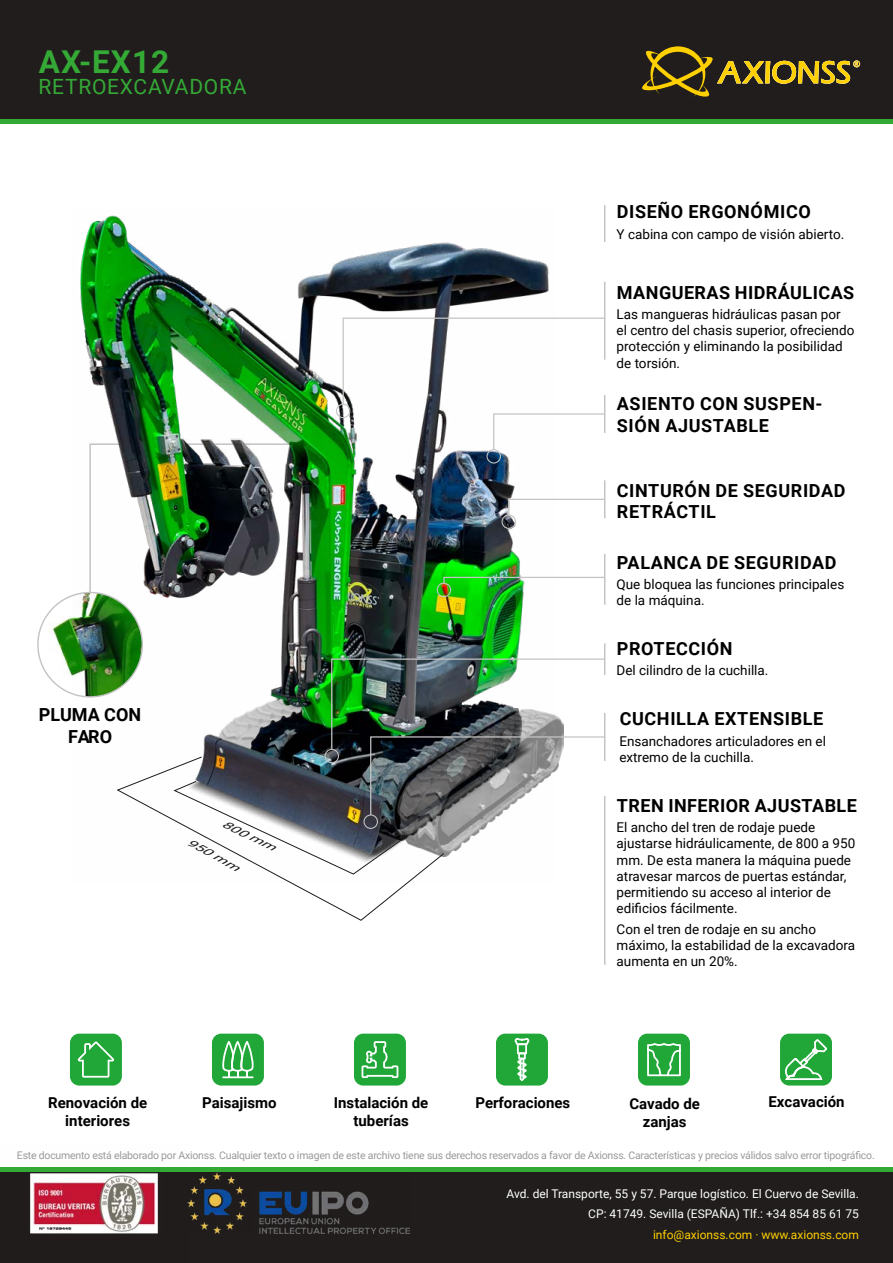
<style>
.page{position:relative;width:893px;height:1263px;background:#fff}
.page>*{position:absolute;margin:0;border:0;box-sizing:border-box;transform-origin:0 0}
.Sección{font:700 31.5px "Roboto";letter-spacing:.035em;color:#35a936}
.Sección-2{font:21px "Roboto";letter-spacing:.035em;color:#35a936}
.Titulo_parrafo{font:700 18px/21.6px "Roboto";letter-spacing:.035em;color:#000}
.Titulo_parrafo-2{font:700 18px/21.6px "Roboto";color:#000;text-align:center}
.t1{font:700 15px/18px "Roboto";color:#000;text-align:center}
.cuerpo{font:13.5px/16.2px "Roboto";color:#000}
.t2{font:12px/20.7px "Roboto";color:#fff;text-align:right}
.t3{font:12px "Roboto";color:#ffd000}
.cuerpo-2{font:10.5px "Roboto";letter-spacing:-.02em;color:#999}
.t4{font:italic 10.2px "Roboto";color:#1c1c1c;scale:1.53 1}
</style>
<div class="page">
<div style="left:0;top:1169px;width:893px;height:94px;background:#201d1c"></div>
<hr style="left:0;top:0;width:1px;height:123px;background:#201d1c">
<div style="left:1px;top:0;width:892px;height:123px;background:#201d1c"></div>
<img style="left:187px;top:1172px;width:222px;height:61px">
<img style="left:0;top:1171px;width:187px;height:63px">
<svg style="left:642px;top:46px;width:218px;height:51px"></svg>
<div style="left:70px;top:1033px;width:52px;height:52px;background:#21a638;border-radius:9px"></div>
<svg style="left:78px;top:1041px;width:36px;height:36px"></svg>
<div style="left:212px;top:1033px;width:52px;height:52px;background:#21a638;border-radius:9px"></div>
<svg style="left:222px;top:1041px;width:32px;height:35px"></svg>
<hr style="left:222px;top:1076px;width:32px;height:2px;background:#fff">
<div style="left:354px;top:1033px;width:52px;height:52px;background:#21a638;border-radius:9px"></div>
<svg style="left:362px;top:1041px;width:36px;height:37px"></svg>
<div style="left:496px;top:1033px;width:52px;height:52px;background:#21a638;border-radius:9px"></div>
<svg style="left:515px;top:1038px;width:14px;height:43px"></svg>
<div style="left:638px;top:1033px;width:52px;height:52px;background:#21a638;border-radius:9px"></div>
<svg style="left:647px;top:1043px;width:34px;height:33px"></svg>
<div style="left:780px;top:1033px;width:52px;height:52px;background:#21a638;border-radius:9px"></div>
<svg style="left:785px;top:1039px;width:42px;height:41px"></svg>
<hr style="left:1px;top:119px;width:892px;height:4px;background:#35a936">
<hr style="left:1px;top:1167px;width:892px;height:4px;background:#35a936">
<svg style="left:37px;top:595px;width:34px;height:99px"></svg>
<img style="left:71px;top:215px;width:478px;height:642px">
<img style="left:445px;top:816px;width:104px;height:40px">
<hr style="left:604px;top:643px;width:1px;height:32px;background:#c4c4c4">
<img style="left:330px;top:658px;width:276px;height:158px">
<div style="left:325px;top:749px;width:14px;height:14px;border:1px solid #c4c4c4;border-radius:50%"></div>
<hr style="left:604px;top:554px;width:1px;height:51px;background:#c4c4c4">
<img style="left:436px;top:576px;width:170px;height:22px">
<hr style="left:604px;top:480px;width:1px;height:38px;background:#c4c4c4">
<svg style="left:501px;top:498px;width:105px;height:31px"></svg>
<hr style="left:604px;top:395px;width:1px;height:38px;background:#c4c4c4">
<svg style="left:492px;top:413px;width:114px;height:38px"></svg>
<div style="left:486px;top:449px;width:15px;height:14px;border:1px solid #c4c4c4;border-radius:50%"></div>
<hr style="left:604px;top:282px;width:1px;height:78px;background:#c4c4c4">
<svg style="left:342px;top:317px;width:264px;height:88px"></svg>
<div style="left:336px;top:404px;width:14px;height:14px;border:1px solid #c4c4c4;border-radius:50%"></div>
<hr style="left:604px;top:205px;width:1px;height:37px;background:#c4c4c4">
<hr style="left:604px;top:796px;width:1px;height:169px;background:#c4c4c4">
<svg style="left:116px;top:756px;width:329px;height:165px"></svg>
<p class="Sección" style="left:39px;top:40px;width:132px">AX-EX12</p>
<p class="Sección-2" style="left:39px;top:72px;width:209px">RETROEXCAVADORA</p>
<h3 class="Titulo_parrafo-2" style="left:39px;top:703px;width:104px">PLUMA CON<br>FARO</h3>
<p class="t4" style="left:226px;top:816px;width:39px;rotate:26deg">800 mm</p>
<p class="t4" style="left:191px;top:834px;width:39px;rotate:29deg">950 mm</p>
<p class="Titulo_parrafo" style="left:617px;top:200px;width:195px">DISEÑO ERGONÓMICO</p>
<p class="cuerpo" style="left:617px;top:225px;width:229px">Y cabina con campo de visión abierto.</p>
<p class="Titulo_parrafo" style="left:617px;top:281px;width:239px">MANGUERAS HIDRÁULICAS</p>
<p class="cuerpo" style="left:617px;top:306px;width:239px">Las mangueras hidráulicas pasan por el centro del chasis superior, ofreciendo protección y eliminando la posibilidad de torsión.</p>
<p class="Titulo_parrafo" style="left:617px;top:392px;width:207px">ASIENTO CON SUSPEN-<br>SIÓN AJUSTABLE</p>
<p class="Titulo_parrafo" style="left:617px;top:479px;width:230px">CINTURÓN DE SEGURIDAD<br>RETRÁCTIL</p>
<p class="Titulo_parrafo" style="left:617px;top:551px;width:221px">PALANCA DE SEGURIDAD</p>
<p class="cuerpo" style="left:617px;top:576px;width:229px">Que bloquea las funciones principales de la máquina.</p>
<p class="Titulo_parrafo" style="left:617px;top:637px;width:117px">PROTECCIÓN</p>
<p class="cuerpo" style="left:617px;top:662px;width:153px">Del cilindro de la cuchilla.</p>
<p class="Titulo_parrafo" style="left:620px;top:707px;width:205px">CUCHILLA EXTENSIBLE</p>
<p class="cuerpo" style="left:619px;top:732px;width:208px">Ensanchadores articuladores en el extremo de la cuchilla.</p>
<p class="Titulo_parrafo" style="left:617px;top:794px;width:242px">TREN INFERIOR AJUSTABLE</p>
<p class="cuerpo" style="left:617px;top:819px;width:240px">El ancho del tren de rodaje puede ajustarse hidráulicamente, de 800 a 950 mm. De esta manera la máquina puede atravesar marcos de puertas estándar, permitiendo su acceso al interior de edificios fácilmente.</p>
<p class="cuerpo" style="left:617px;top:920px;width:240px">Con el tren de rodaje en su ancho máximo, la estabilidad de la excavadora aumenta en un 20%.</p>
<p class="t1" style="left:48px;top:1093px;width:101px">Renovación de interiores</p>
<p class="t1" style="left:202px;top:1093px;width:76px">Paisajismo</p>
<p class="t1" style="left:334px;top:1093px;width:96px">Instalación de tuberías</p>
<p class="t1" style="left:475px;top:1093px;width:96px">Perforaciones</p>
<p class="t1" style="left:629px;top:1094px;width:72px">Cavado de zanjas</p>
<p class="t1" style="left:768px;top:1092px;width:78px">Excavación</p>
<p class="cuerpo-2" style="left:17px;top:1148px;width:859px">Este documento está elaborado por Axionss. Cualquier texto o imagen de este archivo tiene sus derechos reservados a favor de Axionss. Características y precios válidos salvo error tipográfico.</p>
<p class="t2" style="left:506px;top:1182px;width:354px">Avd. del Transporte, 55 y 57. Parque logístico. El Cuervo de Sevilla.<br>CP: 41749. Sevilla (ESPAÑA) Tlf.: +34 854 85 61 75</p>
<p class="t3" style="left:653px;top:1226px;width:207px">info@axionss.com · www.axionss.com</p>
</div>
